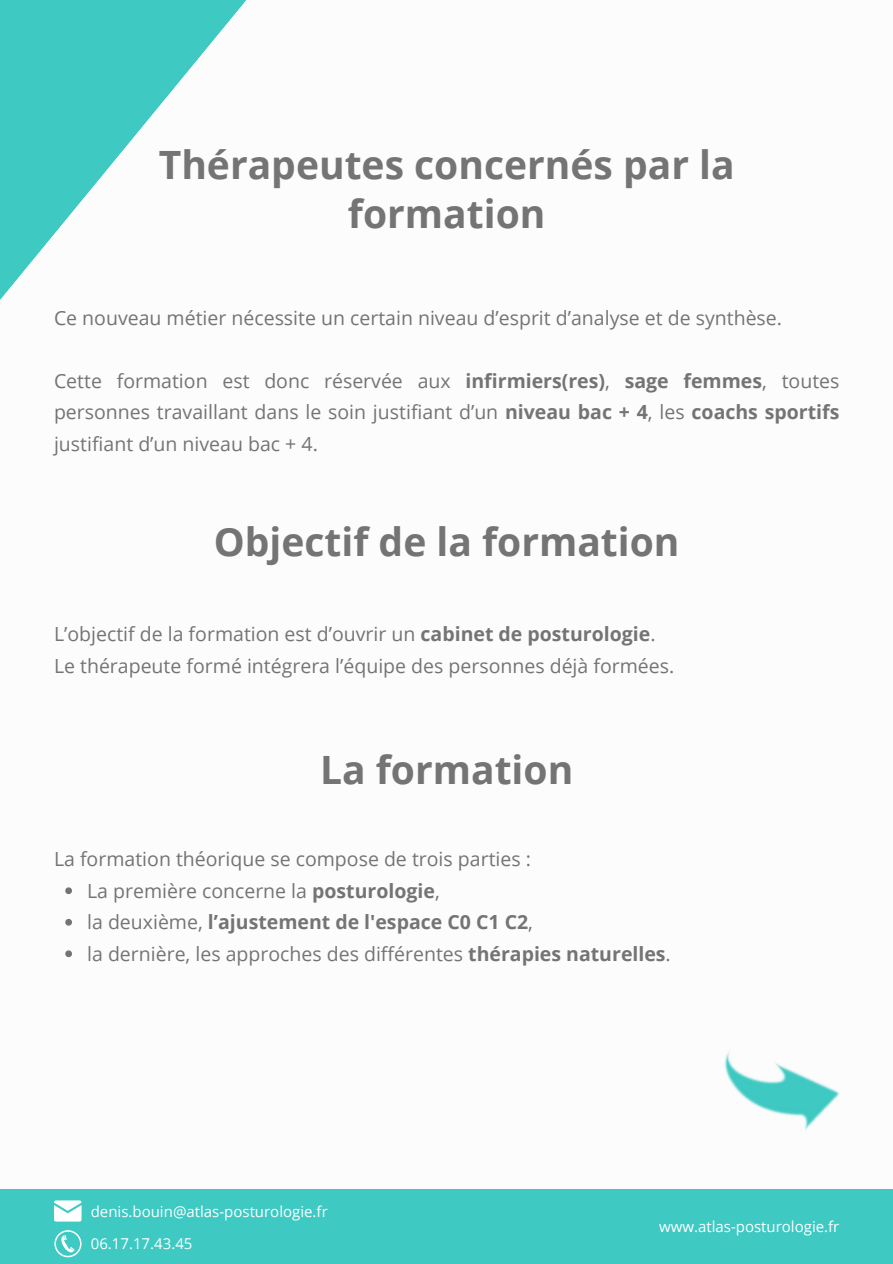
<style>
.page{position:relative;width:893px;height:1264px;background:#fff}
.page>*{position:absolute;margin:0;border:0;box-sizing:border-box;transform-origin:0 0}
.t1{font:700 39px/48.3px "Open Sans";color:#747474;text-align:center}
.t2{font:19.5px/31.5px "Open Sans";color:#747474;text-align:justify}
.t3{font:700 19.5px "Open Sans";color:#747474}
.t4{font:15px "Open Sans";color:#fff}
.s1{font-weight:700}
.s2{font-weight:400}
</style>
<div class="page">
<svg style="left:0;top:0;width:247px;height:300px"></svg>
<div style="left:0;top:1189px;width:892px;height:74px;background:#3ec9c3"></div>
<svg style="left:54px;top:1200px;width:27px;height:21px"></svg>
<svg style="left:54px;top:1230px;width:27px;height:27px"></svg>
<div style="left:56px;top:1231px;width:24px;height:24px;background:#3ec9c3;border-radius:50%"></div>
<svg style="left:61px;top:1235px;width:14px;height:17px"></svg>
<img style="left:724px;top:1051px;width:115px;height:80px">
<svg style="left:65px;top:887px;width:7px;height:7px"></svg>
<svg style="left:65px;top:918px;width:7px;height:7px"></svg>
<svg style="left:65px;top:950px;width:7px;height:7px"></svg>
<h1 class="t1" style="left:159px;top:140px;width:577px">Thérapeutes concernés par la formation</h1>
<h1 class="t2" style="left:54px;top:301px;width:729px">Ce nouveau métier nécessite un certain niveau d’esprit d’analyse et de synthèse.</h1>
<h2 class="t2" style="left:54px;top:364px;width:786px">Cette formation est donc réservée aux <span class="s1">infirmiers(res)</span>, <span class="s1">sage femmes</span>, toutes personnes travaillant dans le soin justifiant d’un <span class="s1">niveau bac + 4</span>, les <span class="s1">coachs sportifs </span>justifiant d’un niveau bac + 4.</h2>
<p class="t1" style="left:214px;top:516px;width:467px">Objectif de la formation</p>
<p class="t2" style="left:54px;top:618px;width:621px">L’objectif de la formation est d’ouvrir un <span class="s1">cabinet de posturologie</span>.<br>Le thérapeute formé intégrera l’équipe des personnes déjà formées.</p>
<p class="t1" style="left:320px;top:744px;width:255px">La formation</p>
<p class="t2" style="left:54px;top:842px;width:478px">La formation théorique se compose de trois parties :</p>
<p class="t2" style="left:87px;top:874px;width:354px">La première concerne la <span class="s1">posturologie</span>,</p>
<p class="t3" style="left:87px;top:908px;width:447px"><span class="s2">la deuxième,</span> l’ajustement de l'espace C0 C1 C2<span class="s2">,</span></p>
<p class="t2" style="left:87px;top:937px;width:585px">la dernière, les approches des différentes <span class="s1">thérapies naturelles</span>.</p>
<h1 class="t4" style="left:91px;top:1200px;width:238px">denis.bouin@atlas-posturologie.fr</h1>
<h2 class="t4" style="left:91px;top:1233px;width:103px">06.17.17.43.45</h2>
<h2 class="t4" style="left:659px;top:1215px;width:182px">www.atlas-posturologie.fr</h2>
</div>
